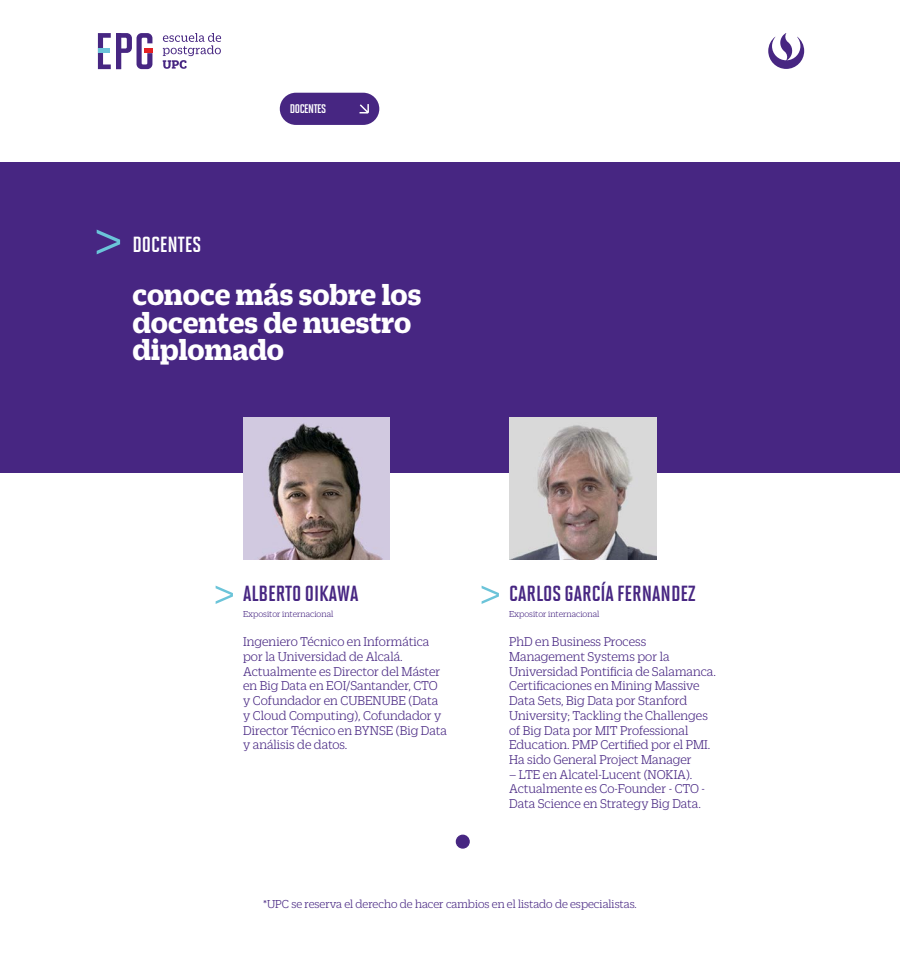
<style>
.page{position:relative;width:900px;height:960px;background:#fff}
.page>*{position:absolute;margin:0;border:0;box-sizing:border-box;transform-origin:0 0}
.t1{font:700 31.25px/27.5px "Zizou Slab";color:#fff}
.t2{font:21.88px "Solano Gothic MVB Std Bd Cap";color:#472682}
.t3{font:21.88px "Solano Gothic MVB Std Bd Cap";color:#fff}
.t4{font:300 13.75px/14.7px "Zizou Slab";color:#472682}
.t5{font:300 12.5px "Zizou Slab";color:#472682}
.t6{font:12.5px "Solano Gothic MVB Std Bd Cap";letter-spacing:-.035em;color:#fff}
.t7{font:300 9.38px "Zizou Slab";color:#472682}
</style>
<div class="page">
<div style="left:0;top:162px;width:900px;height:310px;background:#472682"></div>
<svg style="left:97px;top:229px;width:23px;height:25px"></svg>
<svg style="left:768px;top:33px;width:36px;height:36px"></svg>
<svg style="left:163px;top:33px;width:58px;height:36px"></svg>
<svg style="left:98px;top:33px;width:54px;height:36px"></svg>
<div style="left:144px;top:48px;width:8px;height:5px;background:#e32124"></div>
<div style="left:456px;top:834px;width:14px;height:14px;background:#472682;border:1px solid #472682;border-radius:50%"></div>
<svg style="left:216px;top:586px;width:17px;height:18px"></svg>
<img style="left:243px;top:418px;width:146px;height:141px">
<svg style="left:482px;top:586px;width:17px;height:18px"></svg>
<img style="left:509px;top:418px;width:147px;height:141px">
<div style="left:280px;top:93px;width:99px;height:32px;background:#472682;border-radius:16px"></div>
<svg style="left:360px;top:104px;width:9px;height:9px"></svg>
<p class="t6" style="left:290px;top:102px;width:38px">DOCENTES</p>
<h2 class="t3" style="left:132px;top:233px;width:70px">DOCENTES</h2>
<h1 class="t1" style="left:132px;top:278px;width:290px">conoce más sobre los docentes de nuestro diplomado</h1>
<h2 class="t2" style="left:243px;top:581px;width:117px">ALBERTOOIKAWA</h2>
<p class="t7" style="left:243px;top:608px;width:92px">Expositor internacional</p>
<p class="t4" style="left:243px;top:633px;width:205px">Ingeniero Técnico en Informática por la Universidad de Alcalá.<br>Actualmente es Director del Máster en Big Data en EOI/Santander, CTO y Cofundador en CUBENUBE (Data y Cloud Computing ,) Cofundador y<br>Director Técnico en BYNSE (Big Data y análisis de datos.</p>
<h2 class="t2" style="left:509px;top:581px;width:188px">CARLOSGARCÍAFERNANDEZ</h2>
<p class="t7" style="left:509px;top:608px;width:92px">Expositor internacional</p>
<p class="t4" style="left:509px;top:633px;width:208px">PhD en Business Process<br>Management Systems por la<br>Universidad Pontificia de Salamanca.<br>Certificaciones en Mining Massive<br>Data Sets, Big Data por Stanford<br>University; Tackling the Challenges of Big Data por MIT Professional<br>Education. PMP Certified por el PMI.<br>Ha sido General Project Manager</p>
<p class="t4" style="left:509px;top:766px;width:198px">– LTE en Alcatel-Lucent (NOKIA .(<br>Actualmente es Co-Founder - CTO -<br>Data Science en Strategy Big Data.</p>
<p class="t5" style="left:263px;top:895px;width:375px">*UPC se reserva el derecho de hacer cambios en el listado de especialistas.</p>
</div>
